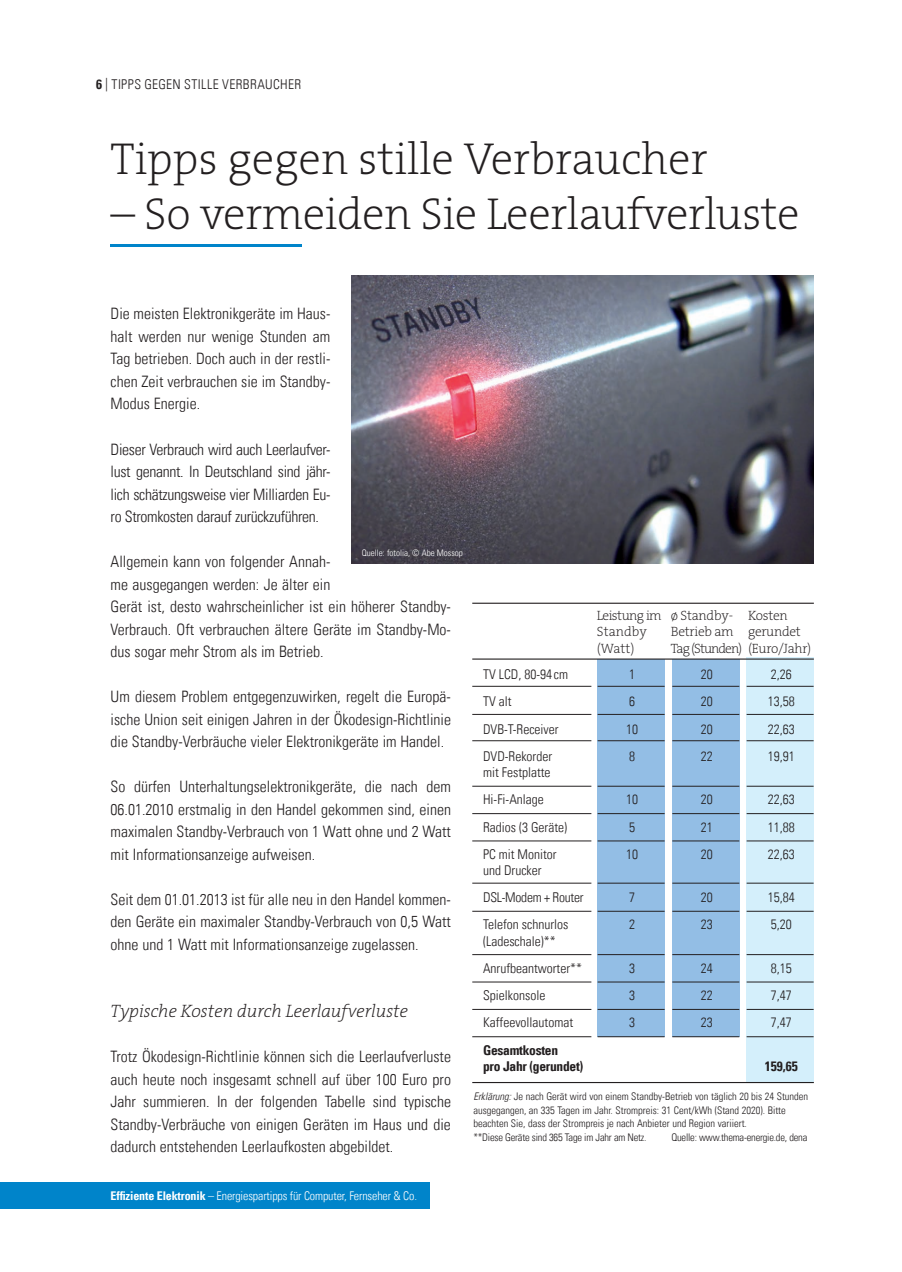
<style>
.page{position:relative;width:902px;height:1272px;background:#fff}
.page>*{position:absolute;margin:0;border:0;box-sizing:border-box;transform-origin:0 0}
.t1{font:45px "The Serif HP2 Ex Lig";letter-spacing:-.01em;color:#231f20}
.t2{font:18px "The Serif HP2 Ex Lig IT";color:#231f20}
.t3{font:300 condensed 15.75px/22.5px "Univers LT";color:#231f20;text-align:justify}
.t4{font:300 condensed 13.5px/27.2px "Univers LT";color:#231f20}
.t5{font:13.5px/16.5px "The Serif HP2 Ex Lig";letter-spacing:-.02em;color:#231f20}
.t6{font:700 condensed 13.5px/16.5px "Univers LT";letter-spacing:-.02em;color:#231f20}
.t7{font:300 condensed 13.5px "Univers LT";letter-spacing:.03em;color:#231f20}
.t8{font:13.5px/16.5px "The Serif HP2 Ex Lig";letter-spacing:-.04em;color:#231f20}
.t9{font:300 condensed 12px "Univers LT";letter-spacing:-.01em;color:#fff}
.t10{font:300 condensed 10.5px/13.5px "Univers LT";color:#231f20}
.t11{font:300 condensed 10.5px "Univers LT";letter-spacing:-.02em;color:#231f20}
.t12{font:300 condensed 9px "Univers LT";color:#fff}
.s1{font-weight:700}
.s2{font-style:italic}
</style>
<div class="page">
<div style="left:0;top:1182px;width:429px;height:27px;background:#0084ca"></div>
<div style="left:746px;top:658px;width:67px;height:423px;background:#d4effb"></div>
<hr style="left:111px;top:245px;width:191px;height:2px;background:#0084ca">
<img style="left:351px;top:275px;width:462px;height:288px">
<hr style="left:472px;top:813px;width:119px;height:1px;background:#231f20">
<hr style="left:472px;top:1009px;width:119px;height:1px;background:#231f20">
<hr style="left:472px;top:686px;width:119px;height:1px;background:#231f20">
<hr style="left:472px;top:882px;width:119px;height:1px;background:#231f20">
<hr style="left:472px;top:714px;width:119px;height:1px;background:#231f20">
<hr style="left:472px;top:911px;width:119px;height:1px;background:#231f20">
<hr style="left:472px;top:740px;width:119px;height:1px;background:#231f20">
<hr style="left:472px;top:954px;width:119px;height:1px;background:#231f20">
<hr style="left:472px;top:786px;width:119px;height:1px;background:#231f20">
<hr style="left:472px;top:981px;width:119px;height:1px;background:#231f20">
<hr style="left:472px;top:840px;width:119px;height:1px;background:#231f20">
<hr style="left:472px;top:1036px;width:119px;height:1px;background:#231f20">
<div style="left:597px;top:659px;width:67px;height:377px;background:#93bee5"></div>
<hr style="left:597px;top:813px;width:67px;height:1px;background:#231f20">
<hr style="left:597px;top:1009px;width:67px;height:1px;background:#231f20">
<hr style="left:597px;top:686px;width:67px;height:1px;background:#231f20">
<hr style="left:597px;top:882px;width:67px;height:1px;background:#231f20">
<hr style="left:597px;top:714px;width:67px;height:1px;background:#231f20">
<hr style="left:597px;top:911px;width:67px;height:1px;background:#231f20">
<hr style="left:597px;top:740px;width:67px;height:1px;background:#231f20">
<hr style="left:597px;top:954px;width:67px;height:1px;background:#231f20">
<hr style="left:597px;top:786px;width:67px;height:1px;background:#231f20">
<hr style="left:597px;top:981px;width:67px;height:1px;background:#231f20">
<hr style="left:597px;top:840px;width:67px;height:1px;background:#231f20">
<hr style="left:597px;top:1036px;width:67px;height:1px;background:#231f20">
<div style="left:672px;top:659px;width:67px;height:377px;background:#93bee5"></div>
<hr style="left:672px;top:813px;width:67px;height:1px;background:#231f20">
<hr style="left:672px;top:1009px;width:67px;height:1px;background:#231f20">
<hr style="left:672px;top:686px;width:67px;height:1px;background:#231f20">
<hr style="left:672px;top:882px;width:67px;height:1px;background:#231f20">
<hr style="left:672px;top:714px;width:67px;height:1px;background:#231f20">
<hr style="left:672px;top:911px;width:67px;height:1px;background:#231f20">
<hr style="left:672px;top:740px;width:67px;height:1px;background:#231f20">
<hr style="left:672px;top:954px;width:67px;height:1px;background:#231f20">
<hr style="left:672px;top:786px;width:67px;height:1px;background:#231f20">
<hr style="left:672px;top:981px;width:67px;height:1px;background:#231f20">
<hr style="left:672px;top:840px;width:67px;height:1px;background:#231f20">
<hr style="left:672px;top:1036px;width:67px;height:1px;background:#231f20">
<hr style="left:746px;top:813px;width:67px;height:1px;background:#231f20">
<hr style="left:746px;top:1009px;width:67px;height:1px;background:#231f20">
<hr style="left:746px;top:686px;width:67px;height:1px;background:#231f20">
<hr style="left:746px;top:882px;width:67px;height:1px;background:#231f20">
<hr style="left:746px;top:714px;width:67px;height:1px;background:#231f20">
<hr style="left:746px;top:911px;width:67px;height:1px;background:#231f20">
<hr style="left:746px;top:740px;width:67px;height:1px;background:#231f20">
<hr style="left:746px;top:954px;width:67px;height:1px;background:#231f20">
<hr style="left:746px;top:786px;width:67px;height:1px;background:#231f20">
<hr style="left:746px;top:981px;width:67px;height:1px;background:#231f20">
<hr style="left:746px;top:840px;width:67px;height:1px;background:#231f20">
<hr style="left:746px;top:1036px;width:67px;height:1px;background:#231f20">
<hr style="left:472px;top:658px;width:341px;height:1px;background:#231f20">
<hr style="left:472px;top:602px;width:341px;height:1px;background:#231f20">
<hr style="left:472px;top:1081px;width:341px;height:2px;background:#231f20">
<p class="t7" style="left:96px;top:76px;width:207px"><span class="s1">6</span> | TIPPS GEGEN STILLE VERBRAUCHER</p>
<h1 class="t1" style="left:111px;top:130px;width:598px">Tipps gegen stille Verbraucher</h1>
<h1 class="t1" style="left:111px;top:185px;width:690px">– So vermeiden Sie Leerlaufverluste</h1>
<p class="t3" style="left:111px;top:302px;width:221px">Die meisten Elektronikgeräte im Haus&shy;halt werden nur wenige Stunden am Tag betrieben. Doch auch in der restli&shy;chen Zeit verbrauchen sie im Standby-Modus Energie.</p>
<p class="t3" style="left:111px;top:437px;width:221px">Dieser Verbrauch wird auch Leerlaufver&shy;lust genannt. In Deutschland sind jähr&shy;lich schätzungsweise vier Milliarden Eu&shy;ro Stromkosten darauf zurückzuführen.</p>
<p class="t3" style="left:111px;top:550px;width:342px;text-align:left">Allgemein kann von folgender Annah-<br>me ausgegangen werden: Je älter ein<br>Gerät ist, desto wahrscheinlicher ist ein höherer Standby-Verbrauch. Oft verbrauchen ältere Geräte im Standby-Mo&shy;dus sogar mehr Strom als im Betrieb.</p>
<p class="t3" style="left:111px;top:685px;width:342px">Um diesem Problem entgegenzuwirken, regelt die Europä&shy;ische Union seit einigen Jahren in der Ökodesign-Richtlinie die Standby-Verbräuche vieler Elektronikgeräte im Handel.</p>
<p class="t3" style="left:111px;top:775px;width:342px">So dürfen Unterhaltungselektronikgeräte, die nach dem 06.01.2010 erstmalig in den Handel gekommen sind, einen maximalen Standby-Verbrauch von 1 Watt ohne und 2 Watt mit Informationsanzeige aufweisen.</p>
<p class="t3" style="left:111px;top:888px;width:342px">Seit dem 01.01.2013 ist für alle neu in den Handel kommen&shy;den Geräte ein maximaler Standby-Verbrauch von 0,5 Watt ohne und 1 Watt mit Informationsanzeige zugelassen.</p>
<p class="t12" style="left:362px;top:548px;width:102px">Quelle: fotolia, © Abe Mossop</p>
<p class="t2" style="left:111px;top:999px;width:299px">Typische Kosten durch Leerlaufverluste</p>
<p class="t3" style="left:111px;top:1045px;width:342px">Trotz Ökodesign-Richtlinie können sich die Leerlaufverluste auch heute noch insgesamt schnell auf über 100 Euro pro Jahr summieren. In der folgenden Tabelle sind typische Standby-Verbräuche von einigen Geräten im Haus und die dadurch entstehenden Leerlaufkosten abgebildet.</p>
<p class="t4" style="left:483px;top:661px;width:86px">TV LCD, 80-94 cm<br>TV alt<br>DVB-T-Receiver<br>DVD-Rekorder</p>
<p class="t4" style="left:483px;top:758px;width:85px">mit Festplatte<br>Hi-Fi-Anlage<br>Radios (3 Geräte)<br>PC mit Monitor</p>
<p class="t4" style="left:483px;top:856px;width:102px">und Drucker<br>DSL-Modem + Router<br>Telefon schnurlos</p>
<p class="t4" style="left:483px;top:927px;width:100px">(Ladeschale)**<br>Anrufbeantworter**<br>Spielkonsole<br>Kaffeevollautomat</p>
<p class="t6" style="left:483px;top:1041px;width:102px">Gesamtkosten<br>pro Jahr (gerundet)</p>
<p class="t8" style="left:597px;top:607px;width:66px">Leistung im<br>Standby (Watt)</p>
<p class="t4" style="left:626px;top:661px;width:13px">1<br>6<br>10<br>8</p>
<p class="t4" style="left:626px;top:786px;width:13px">10<br>5<br>10</p>
<p class="t4" style="left:629px;top:884px;width:7px">7<br>2</p>
<p class="t4" style="left:629px;top:954px;width:7px;text-align:justify">3<br>3<br>3</p>
<p class="t5" style="left:670px;top:607px;width:142px">ø Standby-<br>Betrieb am<br>Tag (Stunden) (Euro/Jahr)</p>
<p class="t4" style="left:767px;top:661px;width:28px">2,26<br>13,58<br>22,63<br>19,91</p>
<p class="t4" style="left:767px;top:786px;width:28px;text-align:justify">22,63<br>11,88<br>22,63</p>
<p class="t4" style="left:767px;top:884px;width:28px">15,84<br>5,20</p>
<p class="t4" style="left:770px;top:954px;width:22px;text-align:justify">8,15<br>7,47<br>7,47</p>
<p class="t6" style="left:764px;top:1057px;width:34px">159,65</p>
<p class="t5" style="left:748px;top:607px;width:54px">Kosten gerundet</p>
<p class="t4" style="left:700px;top:661px;width:13px;text-align:justify">20<br>20<br>20<br>22</p>
<p class="t4" style="left:700px;top:786px;width:13px;text-align:justify">20<br>21<br>20</p>
<p class="t4" style="left:700px;top:884px;width:13px">20<br>23</p>
<p class="t4" style="left:700px;top:954px;width:13px;text-align:justify">24<br>22<br>23</p>
<p class="t10" style="left:473px;top:1089px;width:336px"><span class="s2">Erklärung:</span> Je nach Gerät wird von einem Standby-Betrieb von täglich 20 bis 24 Stunden ausgegangen, an 335 Tagen im Jahr. Strompreis: 31 Cent/kWh (Stand 2020). Bitte beachten Sie, dass der Strompreis je nach Anbieter und Region variiert.<br>**Diese Geräte sind 365 Tage im Jahr am Netz.</p>
<p class="t11" style="left:671px;top:1130px;width:137px">Quelle: www.thema-energie.de, dena</p>
<p class="t9" style="left:111px;top:1188px;width:308px"><span class="s1">Effiziente Elektronik</span> – Energiespartipps für Computer, Fernseher &amp; Co.</p>
</div>
